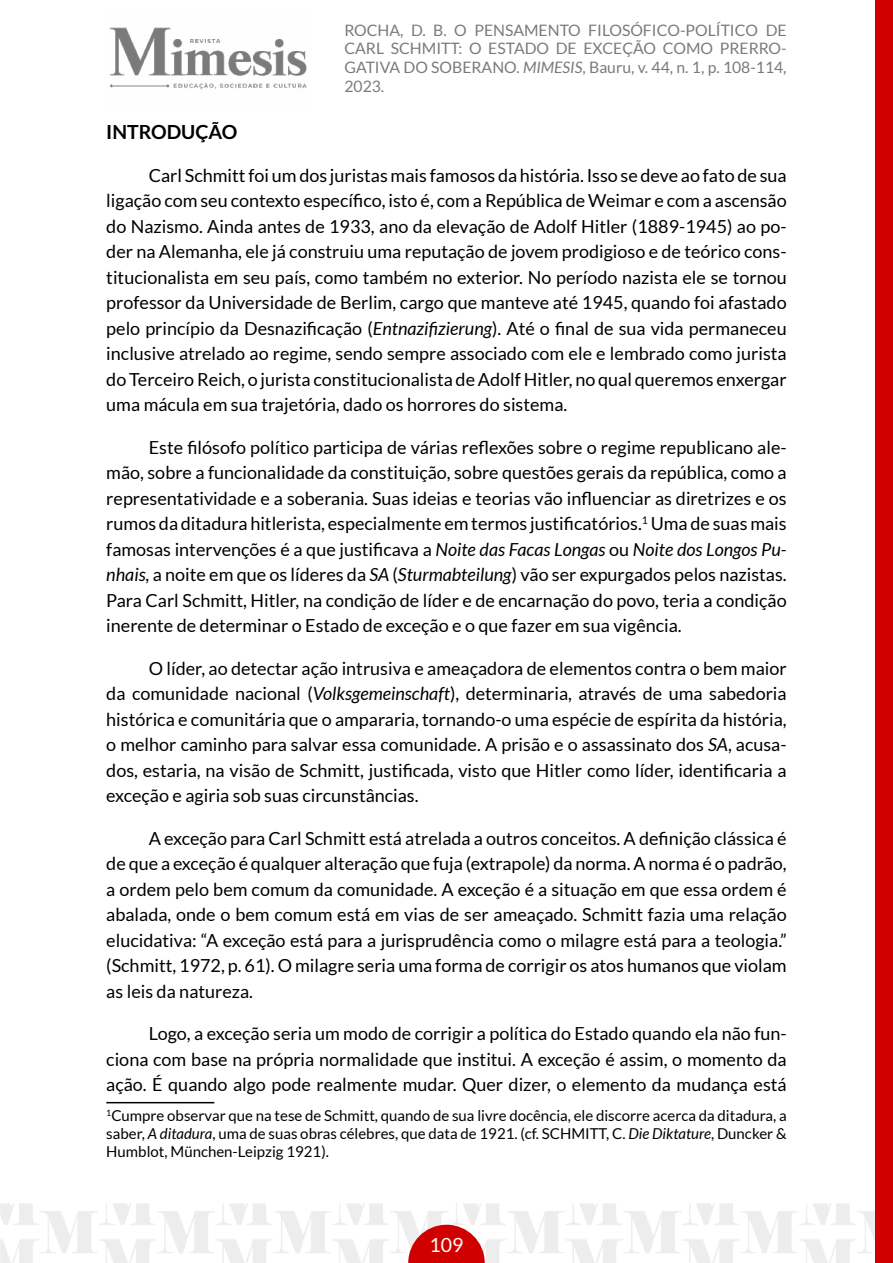
<style>
.page{position:relative;width:893px;height:1263px;background:#fff}
.page>*{position:absolute;margin:0;border:0;box-sizing:border-box;transform-origin:0 0}
.t1{font:700 19.5px "Lato";color:#000}
.t2{font:19.5px "Lato";color:#fff}
.t3{font:18px/25.5px "Lato";color:#000;text-align:justify}
.t4{font:15.75px/18.9px "Lato";color:#7a7a7a;text-align:justify}
.t5{font:15px/18px "Lato";color:#000;text-align:justify}
.s1{font-style:italic}
</style>
<div class="page">
<img style="left:0;top:1203px;width:876px;height:60px">
<img style="left:109px;top:27px;width:198px;height:63px">
<div style="left:876px;top:0;width:17px;height:1263px;background:#d10000"></div>
<svg style="left:408px;top:1225px;width:77px;height:38px;background:#d93535"></svg>
<hr style="left:106px;top:1102px;width:108px;height:1px;background:#000">
<p class="t4" style="left:344px;top:20px;width:444px">ROCHA, D. B. O PENSAMENTO FILOSÓFICO-POLÍTICO DE CARL SCHMITT: O ESTADO DE EXCEÇÃO COMO PRERRO-GATIVA DO SOBERANO. <span class="s1">MIMESIS</span>, Bauru, v. 44, n. 1, p. 108-114, 2023.</p>
<p class="t1" style="left:106px;top:121px;width:133px">INTRODUÇÃO</p>
<p class="t3" style="left:106px;top:162px;width:682px;text-indent:43px">Carl Schmitt foi um dos juristas mais famosos da história. Isso se deve ao fato de sua ligação com seu contexto específico, isto é, com a República de Weimar e com a ascensão do Nazismo. Ainda antes de 1933, ano da elevação de Adolf Hitler (1889-1945) ao po&shy;der na Alemanha, ele já construiu uma reputação de jovem prodigioso e de teórico cons&shy;titucionalista em seu país, como também no exterior. No período nazista ele se tornou professor da Universidade de Berlim, cargo que manteve até 1945, quando foi afastado pelo princípio da Desnazificação (<span class="s1">Entnazifizierung</span>). Até o final de sua vida permaneceu inclusive atrelado ao regime, sendo sempre associado com ele e lembrado como jurista do Terceiro Reich, o jurista constitucionalista de Adolf Hitler, no qual queremos enxergar uma mácula em sua trajetória, dado os horrores do sistema.</p>
<p class="t3" style="left:106px;top:434px;width:682px;text-indent:43px">Este filósofo político participa de várias reflexões sobre o regime republicano ale&shy;mão, sobre a funcionalidade da constituição, sobre questões gerais da república, como a representatividade e a soberania. Suas ideias e teorias vão influenciar as diretrizes e os rumos da ditadura hitlerista, especialmente em termos justificatórios.<sup>1</sup> Uma de suas mais famosas intervenções é a que justificava a <span class="s1">Noite das Facas Longas</span> ou <span class="s1">Noite dos Longos Pu&shy;nhais,</span> a noite em que os líderes da <span class="s1">SA</span> (<span class="s1">Sturmabteilung</span>) vão ser expurgados pelos nazistas.<br>Para Carl Schmitt, Hitler, na condição de líder e de encarnação do povo, teria a condição inerente de determinar o Estado de exceção e o que fazer em sua vigência.</p>
<p class="t3" style="left:106px;top:655px;width:682px;text-indent:43px">O líder, ao detectar ação intrusiva e ameaçadora de elementos contra o bem maior da comunidade nacional (<span class="s1">Volksgemeinschaft</span>), determinaria, através de uma sabedoria histórica e comunitária que o ampararia, tornando-o uma espécie de espírita da história, o melhor caminho para salvar essa comunidade. A prisão e o assassinato dos <span class="s1">SA</span>, acusa&shy;dos, estaria, na visão de Schmitt, justificada, visto que Hitler como líder, identificaria a exceção e agiria sob suas circunstâncias.</p>
<p class="t3" style="left:106px;top:825px;width:682px;text-indent:43px">A exceção para Carl Schmitt está atrelada a outros conceitos. A definição clássica é de que a exceção é qualquer alteração que fuja (extrapole) da norma. A norma é o padrão, a ordem pelo bem comum da comunidade. A exceção é a situação em que essa ordem é abalada, onde o bem comum está em vias de ser ameaçado. Schmitt fazia uma relação elucidativa: “A exceção está para a jurisprudência como o milagre está para a teologia.” (Schmitt, 1972, p. 61). O milagre seria uma forma de corrigir os atos humanos que violam as leis da natureza.</p>
<p class="t3" style="left:106px;top:1021px;width:682px;text-indent:43px">Logo, a exceção seria um modo de corrigir a política do Estado quando ela não fun&shy;ciona com base na própria normalidade que institui. A exceção é assim, o momento da ação. É quando algo pode realmente mudar. Quer dizer, o elemento da mudança está</p>
<p class="t5" style="left:106px;top:1106px;width:682px"><sup>1</sup>Cumpre observar que na tese de Schmitt, quando de sua livre docência, ele discorre acerca da ditadura, a saber, <span class="s1">A ditadura</span>, uma de suas obras célebres, que data de 1921. (cf. SCHMITT, C. <span class="s1">Die Diktature</span>, Duncker &amp; Humblot, München-Leipzig 1921).</p>
<p class="t2" style="left:429px;top:1234px;width:35px">109</p>
</div>
